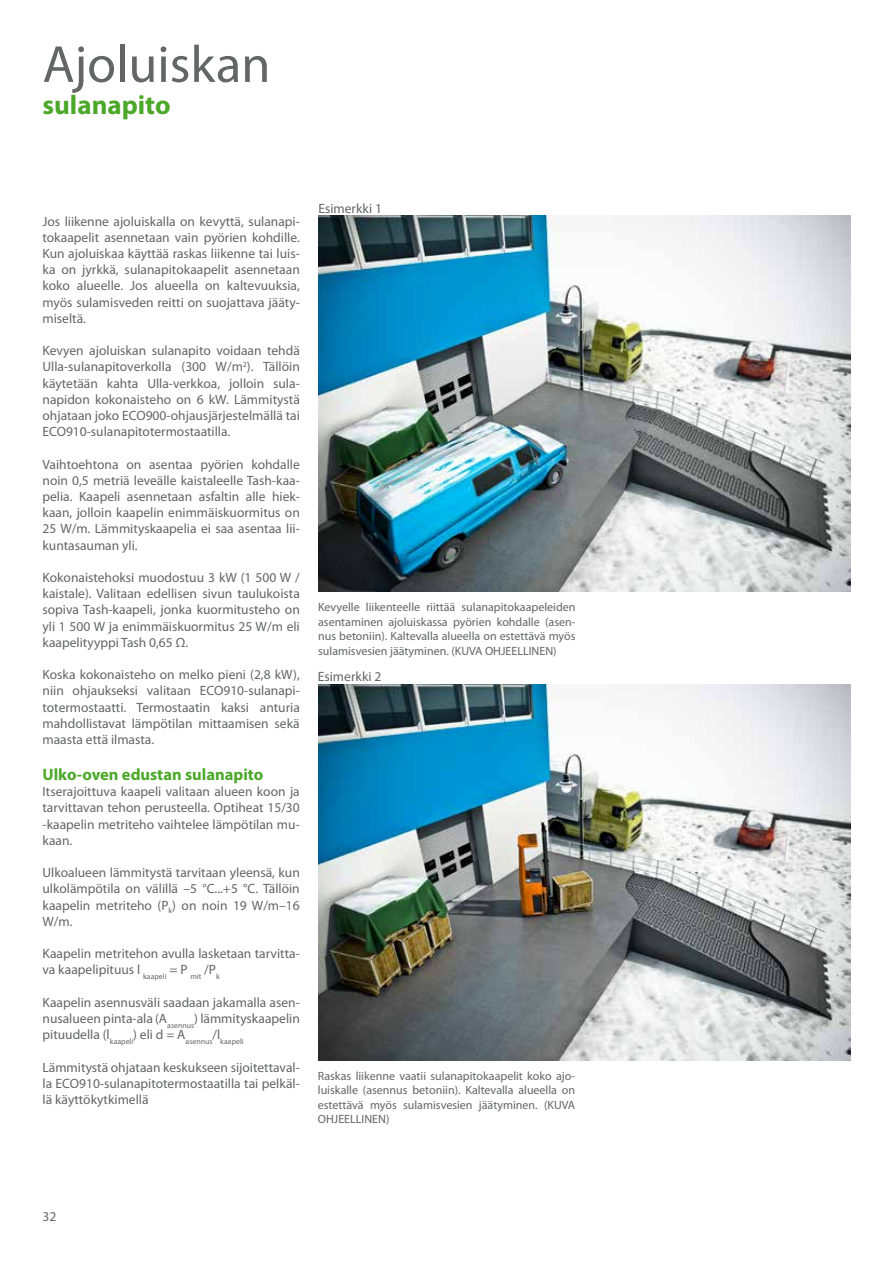
<style>
.page{position:relative;width:893px;height:1263px;background:#fff}
.page>*{position:absolute;margin:0;border:0;box-sizing:border-box;transform-origin:0 0}
.t1{font:52.5px "Myriad Pro";color:#646567}
.t2{font:700 27px "Myriad Pro";color:#4ba829}
.t3{font:700 16.5px "Myriad Pro";color:#4ba829}
.t4{font:13.5px/16.2px "Myriad Pro";color:#646567;text-align:justify}
.t5{font:12px/14.4px "Myriad Pro";color:#646567;text-align:justify}
</style>
<div class="page">
<img style="left:318px;top:215px;width:532px;height:377px">
<img style="left:318px;top:684px;width:532px;height:376px">
<h1 class="t1" style="left:43px;top:36px;width:229px">Ajoluiskan</h1>
<h2 class="t2" style="left:43px;top:90px;width:130px">sulanapito</h2>
<p class="t4" style="left:43px;top:213px;width:259px">Jos liikenne ajoluiskalla on kevyttä, sulanapi&shy;tokaapelit asennetaan vain pyörien kohdille.<br>Kun ajoluiskaa käyttää raskas liikenne tai luis&shy;ka on jyrkkä, sulanapitokaapelit asennetaan koko alueelle. Jos alueella on kaltevuuksia, myös sulamisveden reitti on suojattava jääty&shy;miseltä.</p>
<p class="t4" style="left:43px;top:343px;width:259px">Kevyen ajoluiskan sulanapito voidaan tehdä Ulla-sulanapitoverkolla (300 W/m<sup>2</sup>). Tällöin käytetään kahta Ulla-verkkoa, jolloin sula&shy;napidon kokonaisteho on 6 kW. Lämmitystä ohjataan joko ECO900-ohjausjärjestelmällä tai ECO910-sulanapitotermostaatilla.</p>
<p class="t4" style="left:43px;top:456px;width:259px">Vaihtoehtona on asentaa pyörien kohdalle noin 0,5 metriä leveälle kaistaleelle Tash-kaa&shy;pelia. Kaapeli asennetaan asfaltin alle hiek&shy;kaan, jolloin kaapelin enimmäiskuormitus on 25 W/m. Lämmityskaapelia ei saa asentaa lii&shy;kuntasauman yli.</p>
<p class="t4" style="left:43px;top:570px;width:259px">Kokonaistehoksi muodostuu 3 kW (1 500 W / kaistale). Valitaan edellisen sivun taulukoista sopiva Tash-kaapeli, jonka kuormitusteho on yli 1 500 W ja enimmäiskuormitus 25 W/m eli kaapelityyppi Tash 0,65 Ω.</p>
<p class="t4" style="left:43px;top:667px;width:259px">Koska kokonaisteho on melko pieni (2,8 kW), niin ohjaukseksi valitaan ECO910-sulanapi&shy;totermostaatti. Termostaatin kaksi anturia mahdollistavat lämpötilan mittaamisen sekä maasta että ilmasta.</p>
<p class="t3" style="left:43px;top:765px;width:222px">Ulko-oven edustan sulanapito</p>
<p class="t4" style="left:43px;top:784px;width:259px">Itserajoittuva kaapeli valitaan alueen koon ja tarvittavan tehon perusteella. Optiheat 15/30 -kaapelin metriteho vaihtelee lämpötilan mu&shy;kaan.</p>
<p class="t4" style="left:43px;top:865px;width:259px">Ulkoalueen lämmitystä tarvitaan yleensä, kun ulkolämpötila on välillä –5 °C...+5 °C. Tällöin kaapelin metriteho (P<sub>k</sub>) on noin 19 W/m–16<br>W/m.</p>
<p class="t4" style="left:43px;top:946px;width:259px">Kaapelin metritehon avulla lasketaan tarvitta&shy;va kaapelipituus l <sub>kaapeli</sub> = P <sub>mit</sub> /P<sub>k</sub></p>
<p class="t4" style="left:43px;top:994px;width:259px">Kaapelin asennusväli saadaan jakamalla asen&shy;nusalueen pinta-ala (A<sub>asennus</sub>) lämmityskaapelin pituudella (l<sub>kaapeli</sub>) eli d = A<sub>asennus</sub>/l<sub>kaapeli</sub></p>
<p class="t4" style="left:43px;top:1059px;width:259px">Lämmitystä ohjataan keskukseen sijoitettaval&shy;la ECO910-sulanapitotermostaatilla tai pelkäl&shy;lä käyttökytkimellä</p>
<p class="t4" style="left:318px;top:200px;width:65px">Esimerkki 1</p>
<p class="t5" style="left:318px;top:600px;width:259px">Kevyelle liikenteelle riittää sulanapitokaapeleiden asentaminen ajoluiskassa pyörien kohdalle (asen&shy;nus betoniin). Kaltevalla alueella on estettävä myös sulamisvesien jäätyminen. (KUVA OHJEELLINEN)</p>
<p class="t4" style="left:318px;top:669px;width:65px">Esimerkki 2</p>
<p class="t5" style="left:318px;top:1069px;width:259px">Raskas liikenne vaatii sulanapitokaapelit koko ajo&shy;luiskalle (asennus betoniin). Kaltevalla alueella on estettävä myös sulamisvesien jäätyminen. (KUVA OHJEELLINEN)</p>
<p class="t4" style="left:43px;top:1208px;width:15px">32</p>
</div>
